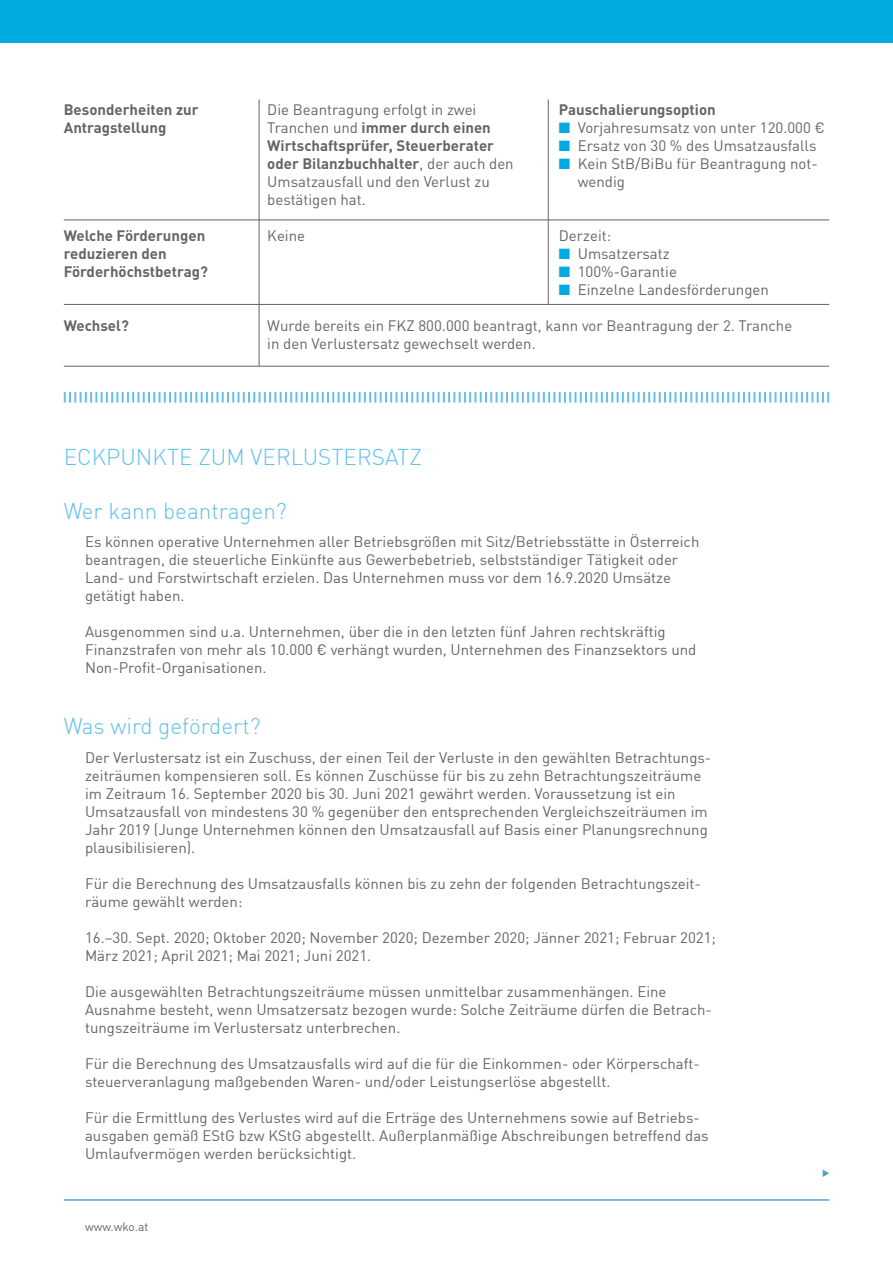
<style>
.page{position:relative;width:893px;height:1263px;background:#fff}
.page>*{position:absolute;margin:0;border:0;box-sizing:border-box;transform-origin:0 0}
.t1{font:300 22.5px "DIN";color:#61c1ea}
.t2{font:15px/18px "DIN";color:#646567}
.t3{font:15px/18px "DIN Pro";color:#646567}
.t4{font:700 15px/18px "DIN Pro";color:#646567}
.t5{font:12px "DIN";color:#646567}
.s1{font-weight:700}
.s2{color:#00abe2}
</style>
<div class="page">
<hr style="left:64px;top:1199px;width:765px;height:2px;background:#52a4c7">
<div style="left:0;top:0;width:893px;height:43px;background:#00abe2"></div>
<svg style="left:823px;top:1169px;width:6px;height:8px"></svg>
<hr style="left:64px;top:220px;width:765px;height:1px;background:#646567">
<hr style="left:64px;top:304px;width:765px;height:1px;background:#646567">
<hr style="left:64px;top:366px;width:765px;height:1px;background:#646567">
<hr style="left:259px;top:99px;width:1px;height:267px;background:#646567">
<hr style="left:548px;top:99px;width:1px;height:206px;background:#646567">
<svg style="left:64px;top:392px;width:765px;height:11px"></svg>
<p class="t4" style="left:64px;top:99px;width:136px">Besonderheiten zur<br>Antragstellung</p>
<p class="t4" style="left:64px;top:225px;width:146px">Welche Förderungen reduzieren den<br>Förderhöchstbetrag?</p>
<p class="t4" style="left:64px;top:315px;width:67px">Wechsel?</p>
<p class="t3" style="left:267px;top:99px;width:248px">Die Beantragung erfolgt in zwei<br>Tranchen und <span class="s1">immer durch einen<br>Wirtschaftsprüfer, Steuerberater oder Bilanzbuchhalter</span>, der auch den<br>Umsatzausfall und den Verlust zu bestätigen hat.</p>
<p class="t2" style="left:267px;top:226px;width:39px">Keine</p>
<p class="t4" style="left:559px;top:99px;width:158px">Pauschalierungsoption</p>
<p class="t3" style="left:559px;top:117px;width:267px"><span class="s2">■</span> Vorjahresumsatz von unter 120.000 €</p>
<p class="t3" style="left:559px;top:135px;width:259px"><span class="s2">■</span> Ersatz von 30 % des Umsatzausfalls</p>
<p class="t3" style="left:578px;top:153px;width:241px;text-indent:-19px"><span class="s2">■</span> Kein StB/BiBu für Beantragung not&shy;wendig</p>
<p class="t3" style="left:559px;top:225px;width:54px">Derzeit:</p>
<p class="t3" style="left:559px;top:243px;width:112px"><span class="s2">■</span> Umsatzersatz</p>
<p class="t3" style="left:559px;top:261px;width:120px"><span class="s2">■</span> 100%-Garantie</p>
<p class="t3" style="left:559px;top:279px;width:211px"><span class="s2">■</span> Einzelne Landesförderungen</p>
<p class="t3" style="left:267px;top:315px;width:526px">Wurde bereits ein FKZ 800.000 beantragt, kann vor Beantragung der 2. Tranche in den Verlustersatz gewechselt werden.</p>
<h1 class="t1" style="left:64px;top:443px;width:43px">Eckpu</h1>
<h1 class="t1" style="left:136px;top:443px;width:78px">nkte zum</h1>
<h1 class="t1" style="left:251px;top:443px;width:170px">Ve rluste rsatz</h1>
<h1 class="t1" style="left:64px;top:497px;width:225px">Wer kann beantragen?</h1>
<p class="t2" style="left:85px;top:532px;width:616px">Es können operative Unternehmen aller Betriebsgrößen mit Sitz/Betriebsstätte in Österreich beantragen, die steuerliche Einkünfte aus Gewerbebetrieb, selbstständiger Tätigkeit oder Land- und Forstwirtschaft erzielen. Das Unternehmen muss vor dem 16.9.2020 Umsätze getätigt haben.</p>
<p class="t2" style="left:85px;top:622px;width:613px">Ausgenommen sind u.a. Unternehmen, über die in den letzten fünf Jahren rechtskräftig<br>Finanzstrafen von mehr als 10.000 € verhängt wurden, Unternehmen des Finanzsektors und<br>Non-Profit-Organisationen.</p>
<h1 class="t1" style="left:64px;top:712px;width:198px">Was wird gefördert?</h1>
<p class="t2" style="left:85px;top:748px;width:628px">Der Verlustersatz ist ein Zuschuss, der einen Teil der Verluste in den gewählten Betrachtungs&shy;zeiträumen kompensieren soll. Es können Zuschüsse für bis zu zehn Betrachtungszeiträume im Zeitraum 16. September 2020 bis 30. Juni 2021 gewährt werden. Voraussetzung ist ein Umsatzausfall von mindestens 30 % gegenüber den entsprechenden Vergleichszeiträumen im Jahr 2019 (Junge Unternehmen können den Umsatzausfall auf Basis einer Planungsrechnung plausibilisieren).</p>
<p class="t2" style="left:85px;top:874px;width:617px">Für die Berechnung des Umsatzausfalls können bis zu zehn der folgenden Betrachtungszeit&shy;räume gewählt werden:</p>
<p class="t2" style="left:85px;top:928px;width:632px">16.–30. Sept. 2020; Oktober 2020; November 2020; Dezember 2020; Jänner 2021; Februar 2021;<br>März 2021; April 2021; Mai 2021; Juni 2021.</p>
<p class="t2" style="left:85px;top:982px;width:628px">Die ausgewählten Betrachtungszeiträume müssen unmittelbar zusammenhängen. Eine<br>Ausnahme besteht, wenn Umsatzersatz bezogen wurde: Solche Zeiträume dürfen die Betrach&shy;tungszeiträume im Verlustersatz unterbrechen.</p>
<p class="t2" style="left:85px;top:1054px;width:616px">Für die Berechnung des Umsatzausfalls wird auf die für die Einkommen- oder Körperschaft&shy;steuerveranlagung maßgebenden Waren- und/oder Leistungserlöse abgestellt.</p>
<p class="t2" style="left:85px;top:1108px;width:625px">Für die Ermittlung des Verlustes wird auf die Erträge des Unternehmens sowie auf Betriebs&shy;ausgaben gemäß EStG bzw KStG abgestellt. Außerplanmäßige Abschreibungen betreffend das<br>Umlaufvermögen werden berücksichtigt.</p>
<p class="t5" style="left:85px;top:1219px;width:65px">www.wko.at</p>
</div>
